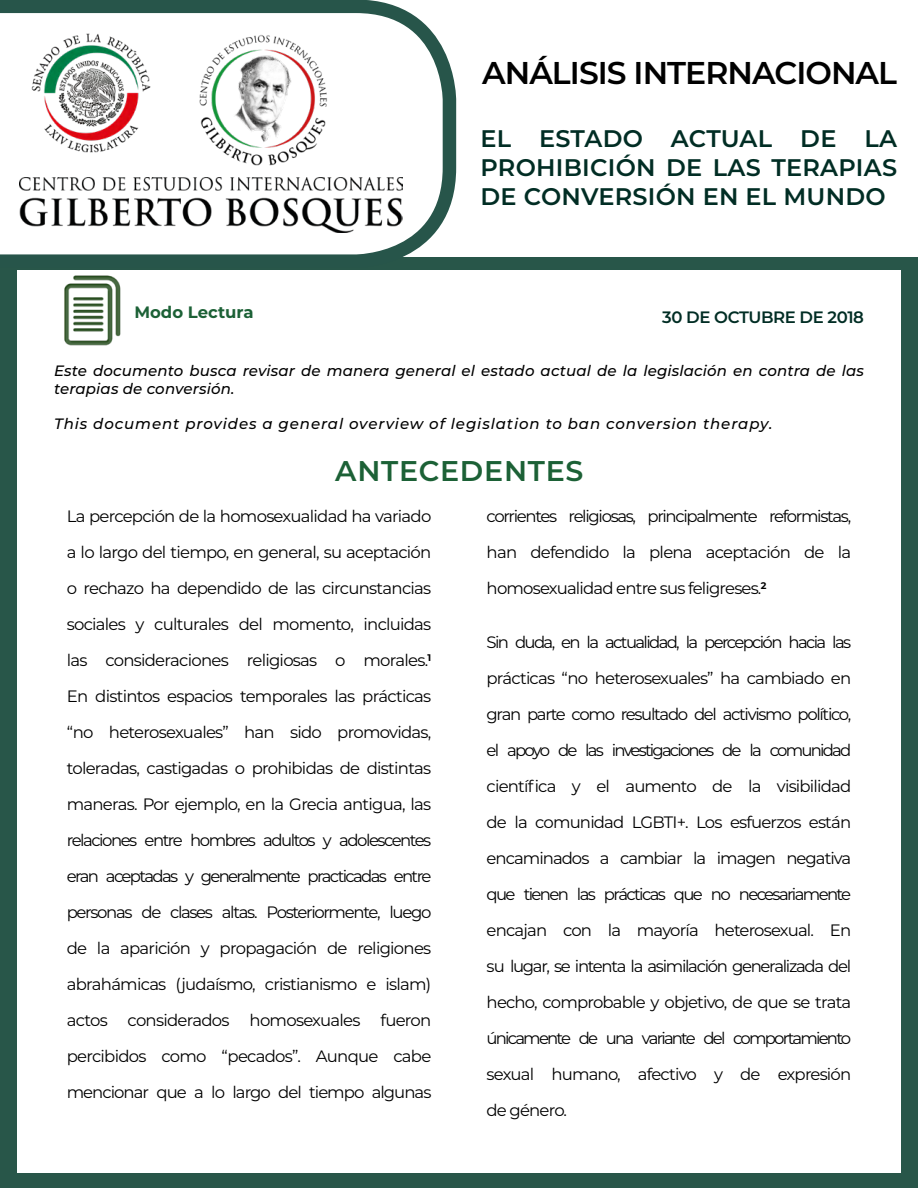
<style>
.page{position:relative;width:918px;height:1188px;background:#fff}
.page>*{position:absolute;margin:0;border:0;box-sizing:border-box;transform-origin:0 0}
.t1{font:600 31.5px "Montserrat";letter-spacing:-.03em;color:#000}
.Titulo_Seccion{font:600 28.5px "Montserrat";letter-spacing:.025em;color:#1c6136}
.t2{font:600 24px/28.8px "Montserrat";letter-spacing:.01em;color:#012d24;text-align:justify}
.Texto_CEIGB{font:16.5px/36px "Montserrat";letter-spacing:-.05em;color:#000;text-align:justify}
.t3{font:600 16.5px "Montserrat";letter-spacing:-.025em;color:#012d24}
.t4{font:700 16.5px "Montserrat";color:#1c6136}
.t5{font:italic 500 15px/18px "Montserrat";letter-spacing:.01em;color:#000}
.t6{font:italic 500 15px "Montserrat";letter-spacing:.06em;color:#000}
</style>
<div class="page">
<div style="left:0;top:1px;width:918px;height:1187px;background:#285649"></div>
<div style="left:18px;top:271px;width:883px;height:902px;background:#fff"></div>
<div style="left:275px;top:0;width:643px;height:257px;background:#fff"></div>
<svg style="left:0;top:0;width:456px;height:257px"></svg>
<img style="left:192px;top:24px;width:142px;height:152px">
<img style="left:30px;top:24px;width:138px;height:147px">
<img style="left:20px;top:178px;width:382px;height:54px">
<img style="left:64px;top:275px;width:57px;height:71px">
<p class="t1" style="left:482px;top:50px;width:417px">ANÁLISIS INTERNACIONAL</p>
<p class="t4" style="left:134px;top:301px;width:121px">Modo Lectura</p>
<p class="t2" style="left:480px;top:124px;width:418px">EL ESTADO ACTUAL DE LA PROHIBICIÓN DE LAS TERAPIAS DE CONVERSIÓN EN EL MUNDO</p>
<p class="t3" style="left:662px;top:306px;width:203px">30 DE OCTUBRE DE 2018</p>
<p class="t5" style="left:54px;top:361px;width:812px">Este documento busca revisar de manera general el estado actual de la legislación en contra de las terapias de conversión.</p>
<p class="t6" style="left:54px;top:413px;width:720px">This document provides a general overview of legislation to ban conversion therapy.</p>
<p class="Titulo_Seccion" style="left:335px;top:451px;width:250px">ANTECEDENTES</p>
<p class="Texto_CEIGB" style="left:67px;top:498px;width:366px">La percepción de la homosexualidad ha variado a lo largo del tiempo, en general, su aceptación o rechazo ha dependido de las circunstancias sociales y culturales del momento, incluidas las consideraciones religiosas o morales.<sup>1<br></sup>En distintos espacios temporales las prácticas “no heterosexuales” han sido promovidas, toleradas, castigadas o prohibidas de distintas maneras. Por ejemplo, en la Grecia antigua, las relaciones entre hombres adultos y adolescentes eran aceptadas y generalmente practicadas entre personas de clases altas. Posteriormente, luego de la aparición y propagación de religiones abrahámicas (judaísmo, cristianismo e islam) actos considerados homosexuales fueron percibidos como “pecados”. Aunque cabe mencionar que a lo largo del tiempo algunas</p>
<p class="Texto_CEIGB" style="left:487px;top:498px;width:366px">corrientes religiosas, principalmente reformistas, han defendido la plena aceptación de la homosexualidad entre sus feligreses.<sup>2</sup></p>
<p class="Texto_CEIGB" style="left:487px;top:624px;width:366px">Sin duda, en la actualidad, la percepción hacia las prácticas “no heterosexuales” ha cambiado en gran parte como resultado del activismo político, el apoyo de las investigaciones de la comunidad científica y el aumento de la visibilidad de la comunidad LGBTI+. Los esfuerzos están encaminados a cambiar la imagen negativa que tienen las prácticas que no necesariamente encajan con la mayoría heterosexual. En su lugar, se intenta la asimilación generalizada del hecho, comprobable y objetivo, de que se trata únicamente de una variante del comportamiento sexual humano, afectivo y de expresión de género.</p>
</div>
